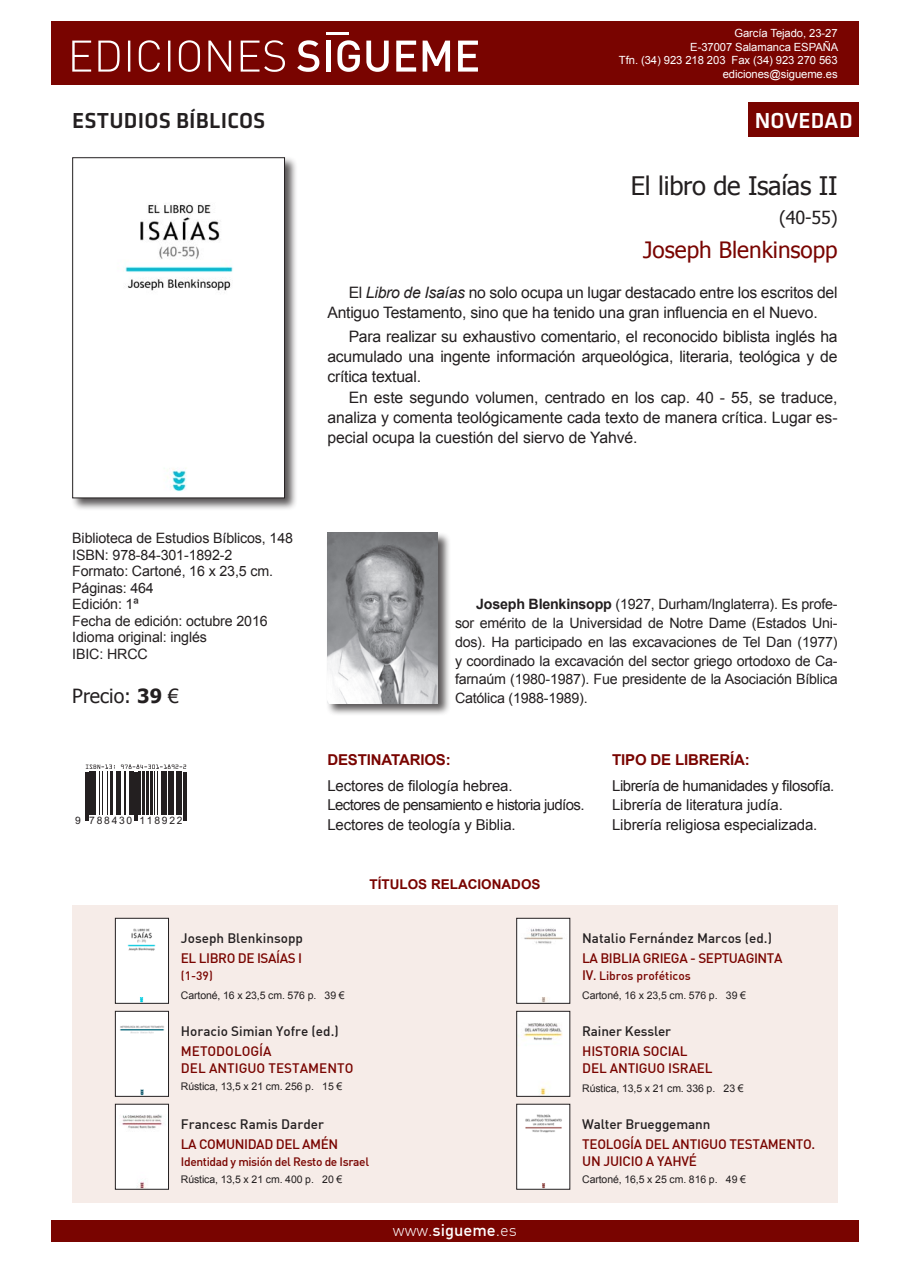
<style>
.page{position:relative;width:910px;height:1280px;background:#fff}
.page>*{position:absolute;margin:0;border:0;box-sizing:border-box;transform-origin:0 0}
.t1{font:25.5px "Tahoma";letter-spacing:-.01em;color:#231f20}
.t2{font:22.5px "Tahoma";color:#790400}
.t3{font:500 22.5px "Klavika";letter-spacing:.01em;color:#231f20}
.t4{font:500 22.5px "Klavika";letter-spacing:.01em;color:#fff}
.t5{font:19.5px "Tahoma";color:#231f20}
.t6{font:18px "Tahoma";color:#231f20}
.t7{font:300 16.5px "DIN";color:#fff}
.t8{font:15.75px/20.2px "Arial";letter-spacing:-.015em;color:#231f20;text-align:justify}
.t9{font:15px/19.5px "Arial";letter-spacing:-.01em;color:#231f20}
.t10{font:700 15px "Arial";letter-spacing:-.01em;color:#790400}
.t11{font:14.25px/16.5px "Arial";letter-spacing:-.01em;color:#231f20}
.t12{font:500 13.5px/16.5px "DIN";letter-spacing:-.01em;color:#790400}
.t13{font:500 13.5px "DIN";color:#231f20}
.t14{font:700 13.5px "Arial";color:#790400}
.t15{font:500 13.5px "DIN";letter-spacing:-.03em;color:#790400}
.t16{font:500 12px "DIN";letter-spacing:-.03em;color:#790400}
.t17{font:500 12px "DIN";color:#790400}
.t18{font:11.25px/13.5px "Arial";letter-spacing:-.005em;color:#fff;text-align:right}
.t19{font:10.5px "Arial";letter-spacing:-.01em;color:#231f20}
.t20{font:10.35px "Arial";letter-spacing:.17em;color:#231f20}
.s1{font-weight:700}
.s2{font-style:italic}
.s3{font-weight:500}
.s4{font-size:13.5px}
</style>
<div class="page">
<div style="left:51px;top:21px;width:808px;height:64px;background:#790400"></div>
<hr style="left:326px;top:32px;width:23px;height:3px;background:#fff">
<svg style="left:297px;top:40px;width:22px;height:32px"></svg>
<hr style="left:326px;top:41px;width:4px;height:31px;background:#fff">
<svg style="left:337px;top:40px;width:23px;height:32px"></svg>
<svg style="left:366px;top:41px;width:23px;height:31px"></svg>
<svg style="left:396px;top:41px;width:20px;height:31px"></svg>
<svg style="left:423px;top:41px;width:27px;height:31px"></svg>
<svg style="left:458px;top:41px;width:20px;height:31px"></svg>
<svg style="left:72px;top:40px;width:213px;height:32px"></svg>
<div style="left:51px;top:1220px;width:808px;height:22px;background:#790400"></div>
<div style="left:72px;top:905px;width:766px;height:298px;background:#f6ece8"></div>
<div style="left:748px;top:102px;width:111px;height:34px;background:#790400"></div>
<div style="left:71px;top:156px;width:227px;height:355px;background:#231f20;opacity:.75"></div>
<img style="left:74px;top:159px;width:209px;height:337px">
<div style="left:72px;top:157px;width:213px;height:341px;border:1px solid #231f20"></div>
<svg style="left:86px;top:764px;width:29px;height:5px"></svg>
<svg style="left:121px;top:764px;width:65px;height:5px"></svg>
<hr style="left:85px;top:772px;width:1px;height:48px;background:#231f20">
<hr style="left:87px;top:772px;width:1px;height:48px;background:#231f20">
<hr style="left:89px;top:772px;width:4px;height:43px;background:#231f20">
<hr style="left:94px;top:772px;width:2px;height:43px;background:#231f20">
<hr style="left:99px;top:772px;width:1px;height:43px;background:#231f20">
<hr style="left:102px;top:772px;width:1px;height:43px;background:#231f20">
<hr style="left:107px;top:772px;width:1px;height:43px;background:#231f20">
<hr style="left:110px;top:772px;width:1px;height:43px;background:#231f20">
<hr style="left:112px;top:772px;width:1px;height:43px;background:#231f20">
<hr style="left:116px;top:772px;width:2px;height:43px;background:#231f20">
<hr style="left:119px;top:772px;width:1px;height:43px;background:#231f20">
<hr style="left:125px;top:772px;width:1px;height:43px;background:#231f20">
<hr style="left:129px;top:772px;width:2px;height:43px;background:#231f20">
<hr style="left:132px;top:772px;width:1px;height:43px;background:#231f20">
<hr style="left:134px;top:772px;width:1px;height:48px;background:#231f20">
<hr style="left:136px;top:772px;width:2px;height:48px;background:#231f20">
<hr style="left:139px;top:772px;width:2px;height:43px;background:#231f20">
<hr style="left:143px;top:772px;width:2px;height:43px;background:#231f20">
<hr style="left:146px;top:772px;width:2px;height:43px;background:#231f20">
<hr style="left:150px;top:772px;width:3px;height:43px;background:#231f20">
<hr style="left:154px;top:772px;width:1px;height:43px;background:#231f20">
<hr style="left:157px;top:772px;width:1px;height:43px;background:#231f20">
<hr style="left:161px;top:772px;width:3px;height:43px;background:#231f20">
<hr style="left:165px;top:772px;width:1px;height:43px;background:#231f20">
<hr style="left:168px;top:772px;width:3px;height:43px;background:#231f20">
<hr style="left:172px;top:772px;width:2px;height:43px;background:#231f20">
<hr style="left:176px;top:772px;width:2px;height:43px;background:#231f20">
<hr style="left:179px;top:772px;width:2px;height:43px;background:#231f20">
<hr style="left:183px;top:772px;width:2px;height:48px;background:#231f20">
<hr style="left:186px;top:772px;width:1px;height:48px;background:#231f20">
<div style="left:326px;top:532px;width:125px;height:184px;background:#231f20;opacity:.75"></div>
<img style="left:327px;top:533px;width:111px;height:170px">
<img style="left:519px;top:1013px;width:49px;height:81px">
<img style="left:117px;top:1106px;width:50px;height:81px">
<div style="left:115px;top:1104px;width:54px;height:85px;border:1px solid #231f20"></div>
<img style="left:519px;top:1106px;width:49px;height:81px">
<div style="left:117px;top:1013px;width:50px;height:81px;background:#fff"></div>
<div style="left:115px;top:1011px;width:54px;height:85px;border:1px solid #231f20"></div>
<img style="left:117px;top:920px;width:50px;height:81px">
<div style="left:115px;top:918px;width:54px;height:85px;border:1px solid #231f20"></div>
<img style="left:519px;top:920px;width:49px;height:81px">
<h2 class="t3" style="left:72px;top:108px;width:195px">ESTUDIOS BÍBLICOS</h2>
<p class="t11" style="left:72px;top:530px;width:222px">Biblioteca de Estudios Bíblicos, 148<br>ISBN: 978-84-301-1892-2<br>Formato: Cartoné, 16 x 23,5 cm.<br>Páginas: 464<br>Edición: 1ª<br>Fecha de edición: octubre 2016<br>Idioma original: inglés<br>IBIC: HRCC</p>
<h3 class="t5" style="left:72px;top:683px;width:108px">Precio: <span class="s1">39</span> €</h3>
<p class="t20" style="left:75px;top:813px;width:109px">9 788430 118922</p>
<p class="t18" style="left:619px;top:26px;width:221px">García Tejado, 23-27<br>E-37007 Salamanca ESPAÑA<br>Tfn. (34) 923 218 203 Fax (34) 923 270 563 ediciones@sigueme.es</p>
<h2 class="t4" style="left:755px;top:108px;width:99px">NOVEDAD</h2>
<h1 class="t1" style="left:631px;top:169px;width:208px">El libro de Isaías II</h1>
<p class="t6" style="left:779px;top:205px;width:60px">(40-55)</p>
<h2 class="t2" style="left:643px;top:234px;width:196px">Joseph Blenkinsopp</h2>
<p class="t8" style="left:327px;top:283px;width:512px;text-indent:21px">El <span class="s2">Libro de Isaías</span> no solo ocupa un lugar destacado entre los escritos del<br>Antiguo Testamento, sino que ha tenido una gran influencia en el Nuevo.</p>
<p class="t8" style="left:327px;top:326px;width:512px;text-indent:21px">Para realizar su exhaustivo comentario, el reconocido biblista inglés ha acumulado una ingente información arqueológica, literaria, teológica y de crítica textual.</p>
<p class="t8" style="left:327px;top:387px;width:512px;text-indent:21px">En este segundo volumen, centrado en los cap. 40 - 55, se traduce, analiza y comenta teológicamente cada texto de manera crítica. Lugar es&shy;pecial ocupa la cuestión del siervo de Yahvé.</p>
<p class="t11" style="left:455px;top:595px;width:384px;line-height:18.8px;text-align:justify;text-indent:21px"><span class="s1">JOSEPH BLENKINSOPP</span> (1927, Durham/Inglaterra). Es profe&shy;sor emérito de la Universidad de Notre Dame (Estados Uni&shy;dos). Ha participado en las excavaciones de Tel Dan (1977) y coordinado la excavación del sector griego ortodoxo de Ca&shy;farnaúm (1980-1987). Fue presidente de la Asociación Bíblica Católica (1988-1989).</p>
<p class="t10" style="left:327px;top:750px;width:11px">DES</p>
<p class="t10" style="left:358px;top:750px;width:52px">TINATARIOS</p>
<p class="t10" style="left:446px;top:750px;width:6px">:</p>
<p class="t9" style="left:327px;top:776px;width:259px">Lectores de filología hebrea.<br>Lectores de pensamiento e historia judíos.<br>Lectores de teología y Biblia.</p>
<p class="t14" style="left:369px;top:876px;width:173px">TÍTULOS RELACIONADOS</p>
<p class="t10" style="left:612px;top:750px;width:97px">TIPO DE LIBRERÍA</p>
<p class="t10" style="left:745px;top:750px;width:6px">:</p>
<p class="t9" style="left:612px;top:776px;width:224px">Librería de humanidades y filosofía.<br>Librería de literatura judía.<br>Librería religiosa especializada.</p>
<p class="t13" style="left:181px;top:929px;width:124px">Joseph Blenkinsopp</p>
<p class="t12" style="left:181px;top:950px;width:26px">El libro</p>
<p class="t12" style="left:238px;top:950px;width:31px">de Isaía</p>
<p class="t12" style="left:288px;top:950px;width:16px">S I</p>
<p class="t16" style="left:181px;top:968px;width:33px">(1-39)</p>
<p class="t19" style="left:181px;top:988px;width:165px">Cartoné, 16 x 23,5 cm. 576 p. 39 €</p>
<p class="t13" style="left:181px;top:1022px;width:159px">Horacio Simian Yofre (ed.)</p>
<p class="t12" style="left:181px;top:1043px;width:174px">METODOLOGÍA<br>DEL ANTIGUO TESTAMENTO</p>
<p class="t19" style="left:181px;top:1079px;width:163px">Rústica, 13,5 x 21 cm. 256 p. 15 €</p>
<p class="t13" style="left:181px;top:1115px;width:145px">Francesc Ramis Darder</p>
<p class="t15" style="left:181px;top:1136px;width:159px">LA COMUNIDAD DEL AMÉN</p>
<p class="t16" style="left:181px;top:1154px;width:190px">Identidad y misión del Resto de Israel</p>
<p class="t19" style="left:181px;top:1172px;width:163px">Rústica, 13,5 x 21 cm. 400 p. 20 €</p>
<p class="t7" style="left:393px;top:1220px;width:126px">www.<span class="s3">sigueme</span>.es</p>
<p class="t13" style="left:582px;top:929px;width:191px">Natalio Fernández Marcos (ed.)</p>
<p class="t12" style="left:582px;top:950px;width:34px">La Biblia</p>
<p class="t12" style="left:643px;top:950px;width:9px">griega</p>
<p class="t12" style="left:690px;top:950px;width:41px">- Septuaginta</p>
<p class="t17" style="left:582px;top:968px;width:110px"><span class="s4">IV</span>. Libros proféticos</p>
<p class="t19" style="left:582px;top:988px;width:165px">Cartoné, 16 x 23,5 cm. 576 p. 39 €</p>
<p class="t13" style="left:582px;top:1022px;width:90px">Rainer Kessler</p>
<p class="t12" style="left:582px;top:1043px;width:132px">HISTORIA SOCIAL<br>DEL ANTIGUO ISRAEL</p>
<p class="t19" style="left:582px;top:1081px;width:163px">Rústica, 13,5 x 21 cm. 336 p. 23 €</p>
<p class="t13" style="left:582px;top:1115px;width:130px">Walter Brueggemann</p>
<p class="t12" style="left:582px;top:1136px;width:16px">Teología</p>
<p class="t12" style="left:645px;top:1136px;width:9px">del</p>
<p class="t12" style="left:672px;top:1136px;width:17px">Antiguo</p>
<p class="t12" style="left:729px;top:1136px;width:17px">Testamento</p>
<p class="t12" style="left:812px;top:1136px;width:5px">.</p>
<p class="t12" style="left:582px;top:1152px;width:36px">Un juicio</p>
<p class="t12" style="left:646px;top:1152px;width:50px">a Yahvé</p>
<p class="t19" style="left:582px;top:1172px;width:165px">Cartoné, 16,5 x 25 cm. 816 p. 49 €</p>
</div>
